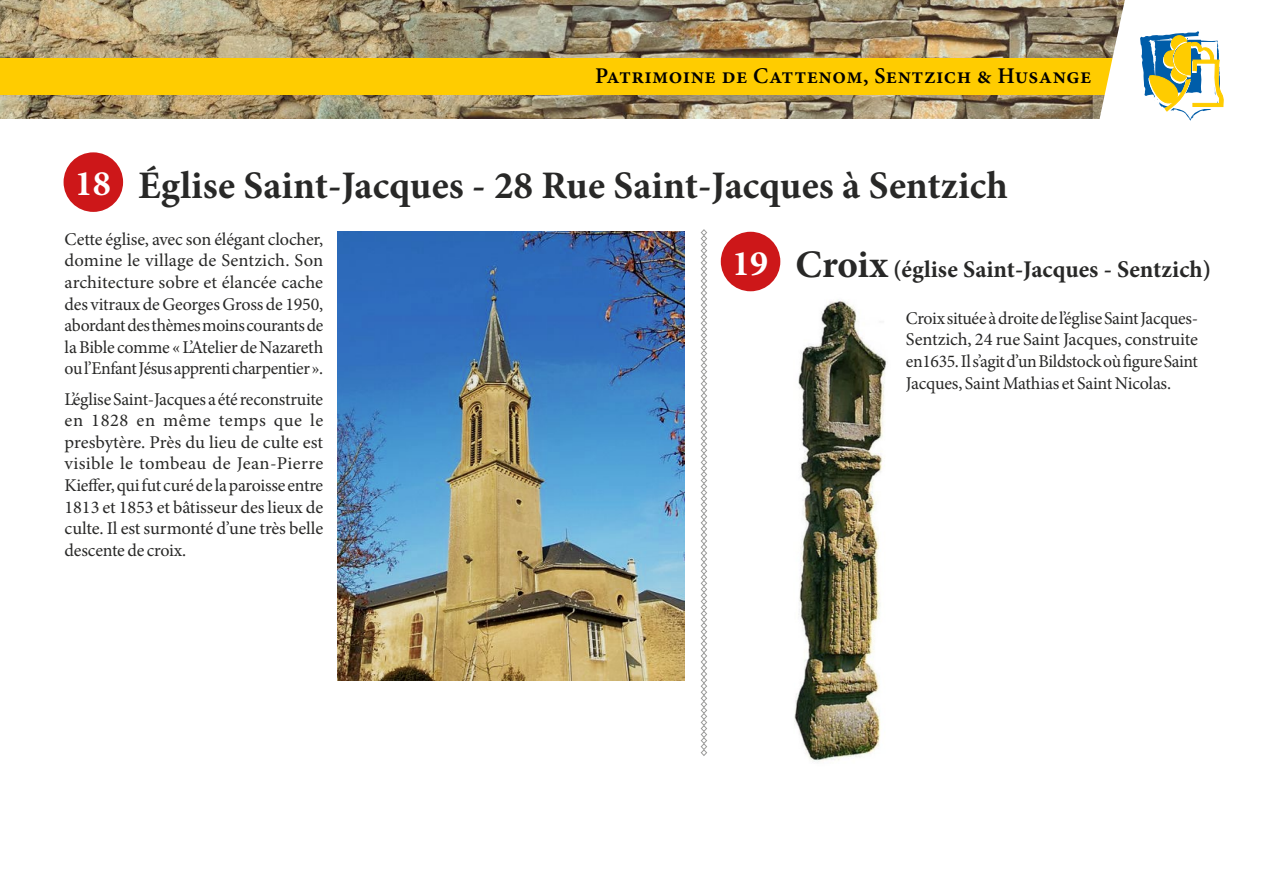
<style>
.page{position:relative;width:1263px;height:893px;background:#fff}
.page>*{position:absolute;margin:0;border:0;box-sizing:border-box;transform-origin:0 0}
.t1{font:700 39px "Minion Pro";color:#282827}
.t2{font:700 36px "Minion Pro";color:#fff}
.t3{font:700 24px "Minion Pro";color:#282827}
.t4{font:600 22.5px "Minion Pro";letter-spacing:.02em;color:#000}
.t5{font:18px/21.6px "Minion Pro";letter-spacing:-.015em;color:#282827;text-align:justify}
.s1{font-size:36px;color:#fff}
.s2{font-size:39px}
</style>
<div class="page">
<img style="left:0;top:0;width:1093px;height:118px">
<div style="left:0;top:58px;width:1122px;height:37px;background:#fc0"></div>
<svg style="left:1093px;top:0;width:131px;height:121px"></svg>
<img style="left:794px;top:300px;width:92px;height:462px">
<div style="left:64px;top:152px;width:59px;height:60px;background:#cd1719;border-radius:50%"></div>
<img style="left:337px;top:232px;width:348px;height:448px">
<div style="left:721px;top:232px;width:59px;height:59px;background:#cd1719;border-radius:50%"></div>
<svg style="left:700px;top:229px;width:7px;height:527px"></svg>
<p class="t4" style="left:595px;top:60px;width:498px">Patrimoine de Cattenom, Sentzich &amp; Husange</p>
<h1 class="t1" style="left:138px;top:158px;width:871px">Église Saint-Jacques - 28 Rue Saint-Jacques à Sentzich</h1>
<p class="t5" style="left:65px;top:228px;width:260px">Cette église, avec son élégant clocher, domine le village de Sentzich. Son architecture sobre et élancée cache des vitraux de Georges Gross de 1950, abordant des thèmes moins courants de la Bible comme « L’Atelier de Nazareth ou l’Enfant Jésus apprenti charpentier ».</p>
<p class="t5" style="left:65px;top:388px;width:260px">L’église Saint-Jacques a été reconstruite en 1828 en même temps que le presbytère. Près du lieu de culte est visible le tombeau de Jean-Pierre Kieffer, qui fut curé de la paroisse entre 1813 et 1853 et bâtisseur des lieux de culte. Il est surmonté d’une très belle descente de croix.</p>
<h2 class="t2" style="left:75px;top:158px;width:37px">18</h2>
<h3 class="t3" style="left:732px;top:253px;width:481px"><span class="s1">19</span> <span class="s2">Croix</span> (église Saint-Jacques - Sentzich)</h3>
<p class="t5" style="left:906px;top:307px;width:294px">Croix située à droite de l’église Saint Jacques-Sentzich, 24 rue Saint Jacques, construite en1635. Il s’agit d’un Bildstock où figure Saint Jacques, Saint Mathias et Saint Nicolas.</p>
</div>
